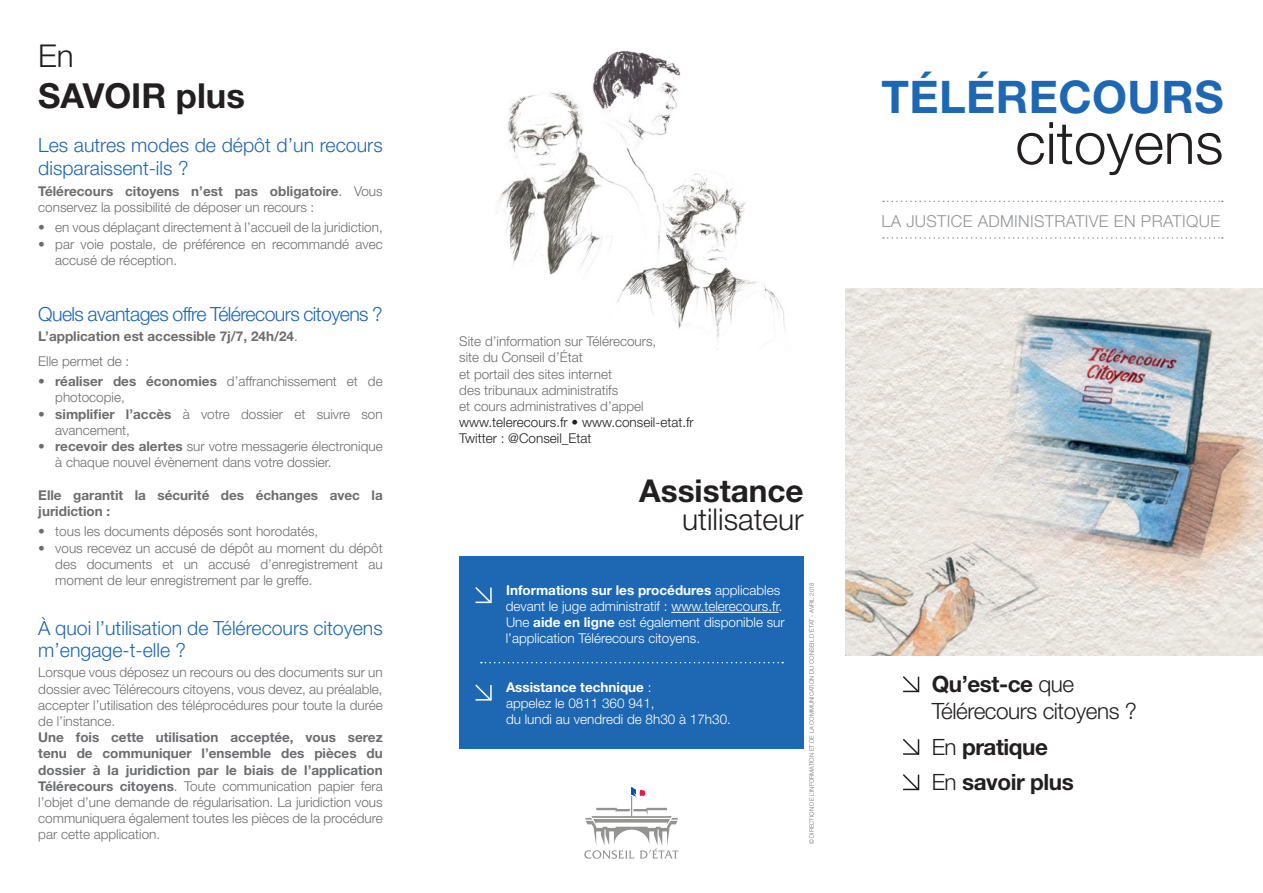
<style>
.page{position:relative;width:1263px;height:893px;background:#fff}
.page>*{position:absolute;margin:0;border:0;box-sizing:border-box;transform-origin:0 0}
.t1{font:300 58.5px "Helvetica Neue LT Std";color:#231f20}
.t2{font:700 45px "Helvetica Neue LT Std";letter-spacing:.01em;color:#1e67b3}
.t3{font:700 34.5px "Helvetica Neue LT Std";color:#231f20}
.t4{font:700 31.5px "Helvetica Neue LT Std";color:#231f20}
.t5{font:300 31.5px "Helvetica Neue LT Std";color:#231f20}
.t6{font:300 30px "Helvetica Neue LT Std";color:#231f20}
.t7{font:700 22.5px "Helvetica Neue LT Std";letter-spacing:-.02em;color:#231f20}
.t8{font:300 22.5px "Helvetica Neue LT Std";letter-spacing:-.02em;color:#231f20}
.t9{font:300 19.5px/23.4px "Helvetica Neue LT Std";color:#1e67b3}
.t10{font:300 19.5px "Helvetica Neue LT Std";letter-spacing:-.03em;color:#1e67b3}
.t11{font:300 16.5px "Helvetica Neue LT Std";letter-spacing:.02em;color:#939598}
.t12{font:300 13.5px/16.2px "Helvetica Neue LT Std";color:#6c6d70}
.t13{font:300 13.5px/16.2px "Helvetica Neue LT Std";color:#fff}
.t14{font:700 13.5px/16.2px "Helvetica Neue LT Std";color:#6c6d70}
.t15{font:300 13.5px "Helvetica Neue LT Std";color:#231f20}
.t16{font:700 13.5px "Helvetica Neue LT Std";color:#fff}
.t17{font:300 6px "Helvetica Neue LT Std";color:#6c6d70}
.s1{font-weight:700}
.s2{font-weight:300}
</style>
<div class="page">
<img style="left:496px;top:50px;width:289px;height:300px">
<svg style="left:584px;top:787px;width:95px;height:72px"></svg>
<svg style="left:883px;top:201px;width:340px;height:1px"></svg>
<svg style="left:883px;top:237px;width:340px;height:2px"></svg>
<svg style="left:903px;top:676px;width:17px;height:17px"></svg>
<svg style="left:903px;top:738px;width:17px;height:17px"></svg>
<svg style="left:903px;top:774px;width:17px;height:17px"></svg>
<img style="left:845px;top:288px;width:418px;height:368px">
<div style="left:459px;top:556px;width:345px;height:193px;background:#1e67b3"></div>
<hr style="left:671px;top:612px;width:108px;height:1px;background:#fff">
<svg style="left:481px;top:662px;width:302px;height:1px"></svg>
<svg style="left:475px;top:587px;width:17px;height:17px"></svg>
<svg style="left:475px;top:684px;width:17px;height:17px"></svg>
<p class="t5" style="left:38px;top:36px;width:37px">En</p>
<p class="t3" style="left:38px;top:74px;width:208px">SAVOIR plus</p>
<p class="t9" style="left:38px;top:133px;width:346px">Les autres modes de dépôt d’un recours disparaissent-ils ?</p>
<p class="t12" style="left:38px;top:183px;width:346px"><span class="s1">Télérecours citoyens n’est pas obligatoire</span>. Vous conservez la possibilité de déposer un recours :</p>
<p class="t12" style="left:38px;top:219px;width:346px">• en vous déplaçant directement à l’accueil de la juridiction,</p>
<p class="t12" style="left:55px;top:235px;width:329px;text-indent:-17px">• par voie postale, de préférence en recommandé avec accusé de réception.</p>
<p class="t10" style="left:38px;top:302px;width:346px">Quels avantages offre Télérecours citoyens ?</p>
<p class="t14" style="left:38px;top:328px;width:261px">L’application est accessible 7j/7, 24h/24<span class="s2">.</span></p>
<p class="t12" style="left:38px;top:353px;width:93px">Elle permet de :</p>
<p class="t12" style="left:55px;top:373px;width:329px;text-indent:-17px"><span class="s1">• réaliser des économies</span> d’affranchissement et de photocopie,</p>
<p class="t12" style="left:55px;top:405px;width:329px;text-indent:-17px"><span class="s1">• simplifier l’accès</span> à votre dossier et suivre son avancement,</p>
<p class="t12" style="left:55px;top:438px;width:329px;text-indent:-17px"><span class="s1">• recevoir des alertes</span> sur votre messagerie électronique à chaque nouvel évènement dans votre dossier.</p>
<p class="t14" style="left:38px;top:486px;width:346px">Elle garantit la sécurité des échanges avec la juridiction :</p>
<p class="t12" style="left:38px;top:523px;width:282px">• tous les documents déposés sont horodatés,</p>
<p class="t12" style="left:55px;top:539px;width:329px;text-align:justify;text-indent:-17px">• vous recevez un accusé de dépôt au moment du dépôt des documents et un accusé d’enregistrement au moment de leur enregistrement par le greffe.</p>
<p class="t9" style="left:38px;top:617px;width:346px;line-height:21.6px">À quoi l’utilisation de Télérecours citoyens m’engage-t-elle ?</p>
<p class="t12" style="left:38px;top:664px;width:346px;text-align:justify">Lorsque vous déposez un recours ou des documents sur un dossier avec Télérecours citoyens, vous devez, au préalable, accepter l’utilisation des téléprocédures pour toute la durée de l’instance.</p>
<p class="t12" style="left:38px;top:729px;width:346px;text-align:justify"><span class="s1">Une fois cette utilisation acceptée, vous serez tenu de communiquer l’ensemble des pièces du dossier à la juridiction par le biais de l’application Télérecours citoyens</span>. Toute communication papier fera l’objet d’une demande de régularisation. La juridiction vous communiquera également toutes les pièces de la procédure par cette application.</p>
<p class="t12" style="left:459px;top:333px;width:199px">Site d’information sur Télérecours,</p>
<p class="t12" style="left:459px;top:349px;width:125px">site du Conseil d’État</p>
<p class="t12" style="left:459px;top:365px;width:154px">et portail des sites internet</p>
<p class="t12" style="left:459px;top:381px;width:160px">des tribunaux administratifs</p>
<p class="t12" style="left:459px;top:398px;width:186px">et cours administratives d’appel</p>
<p class="t15" style="left:459px;top:414px;width:236px">www.telerecours.fr • www.conseil-etat.fr</p>
<p class="t15" style="left:459px;top:430px;width:134px">Twitter : @Conseil_Etat</p>
<p class="t4" style="left:639px;top:471px;width:166px">Assistance</p>
<p class="t6" style="left:682px;top:501px;width:123px">utilisateur</p>
<p class="t13" style="left:506px;top:582px;width:278px"><span class="s1">Informations sur les procédures</span> applicables devant le juge administratif : www.telerecours.fr.</p>
<p class="t13" style="left:506px;top:614px;width:280px">Une <span class="s1">aide en ligne</span> est également disponible sur l’application Télérecours citoyens.</p>
<p class="t16" style="left:506px;top:679px;width:147px">Assistance technique <span class="s2">:</span></p>
<p class="t13" style="left:506px;top:695px;width:150px">appelez le 0811 360 941,</p>
<p class="t13" style="left:506px;top:711px;width:226px">du lundi au vendredi de 8h30 à 17h30.</p>
<p class="t17" style="left:808px;top:844px;width:263px;rotate:-90deg">© DIRECTION DE L’INFORMATION ET DE LA COMMUNICATION DU CONSEIL D’ÉTAT - AVRIL 2018</p>
<p class="t2" style="left:881px;top:69px;width:344px">TÉLÉRECOURS</p>
<p class="t1" style="left:1015px;top:107px;width:210px">citoyens</p>
<p class="t11" style="left:881px;top:211px;width:340px">LA JUSTICE ADMINISTRATIVE EN PRATIQUE</p>
<p class="t7" style="left:932px;top:670px;width:144px">Qu’est-ce <span class="s2">que</span></p>
<p class="t8" style="left:932px;top:697px;width:207px">Télérecours citoyens ?</p>
<p class="t7" style="left:932px;top:733px;width:118px"><span class="s2">En</span> pratique</p>
<p class="t7" style="left:932px;top:768px;width:144px"><span class="s2">En</span> savoir plus</p>
</div>
